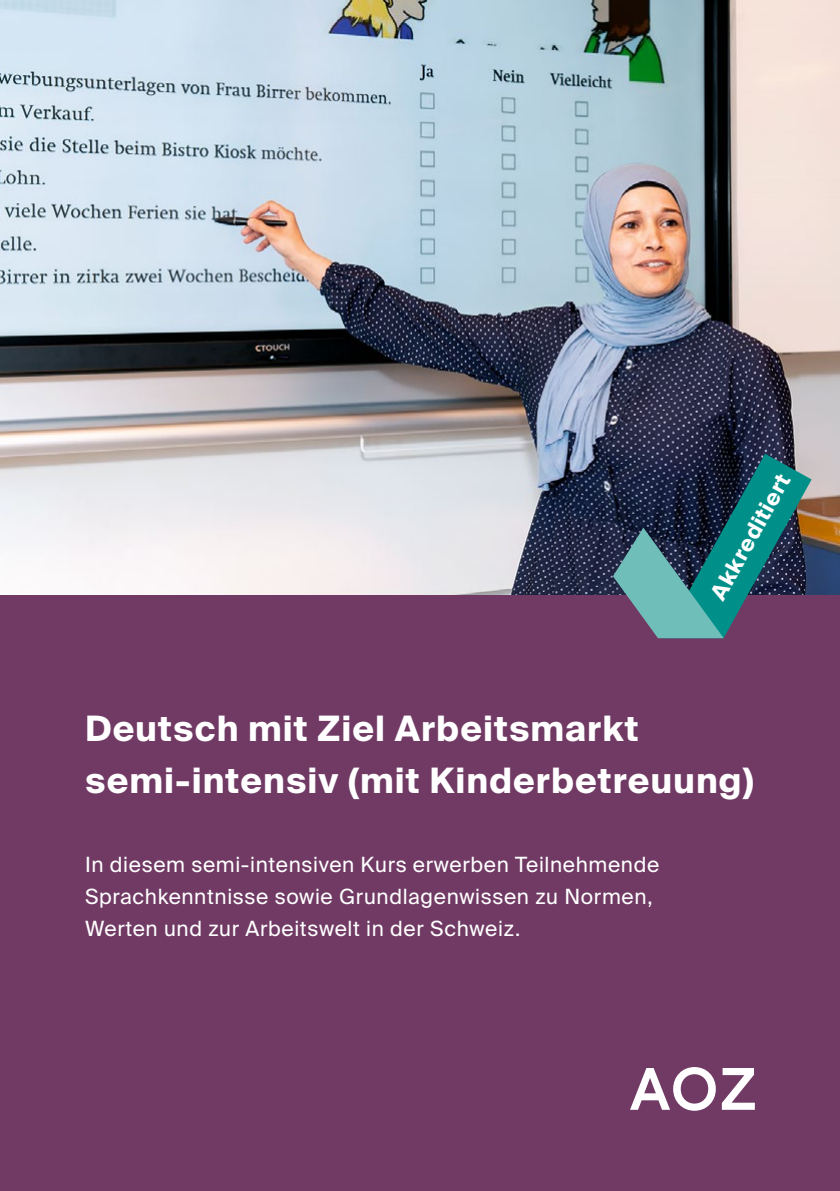
<style>
.page{position:relative;width:840px;height:1191px;background:#fff}
.page>*{position:absolute;margin:0;border:0;box-sizing:border-box;transform-origin:0 0}
.t1{font:700 35px/52px "Suisse Intl";letter-spacing:.03em;color:#fff}
.t2{font:700 22px "Suisse Intl";color:#fff}
.t3{font:21px/32px "Suisse Intl";letter-spacing:.03em;color:#fff}
</style>
<div class="page">
<img style="left:0;top:0;width:839px;height:595px">
<div style="left:0;top:595px;width:839px;height:596px;background:#703a64"></div>
<svg style="left:630px;top:1067px;width:85px;height:43px"></svg>
<svg style="left:721px;top:1068px;width:33px;height:41px"></svg>
<svg style="left:612px;top:454px;width:199px;height:184px;background:#315b69"></svg>
<p class="t2" style="left:705px;top:592px;width:142px;rotate:-61deg">Akkreditiert</p>
<h1 class="t1" style="left:85px;top:703px;width:669px">Deutsch mit Ziel Arbeitsmarkt semi-intensiv (mit Kinderbetreuung)</h1>
<p class="t3" style="left:85px;top:848px;width:575px">In diesem semi-intensiven Kurs erwerben Teilnehmende<br>Sprachkenntnisse sowie Grundlagenwissen zu Normen,<br>Werten und zur Arbeitswelt in der Schweiz.</p>
</div>
